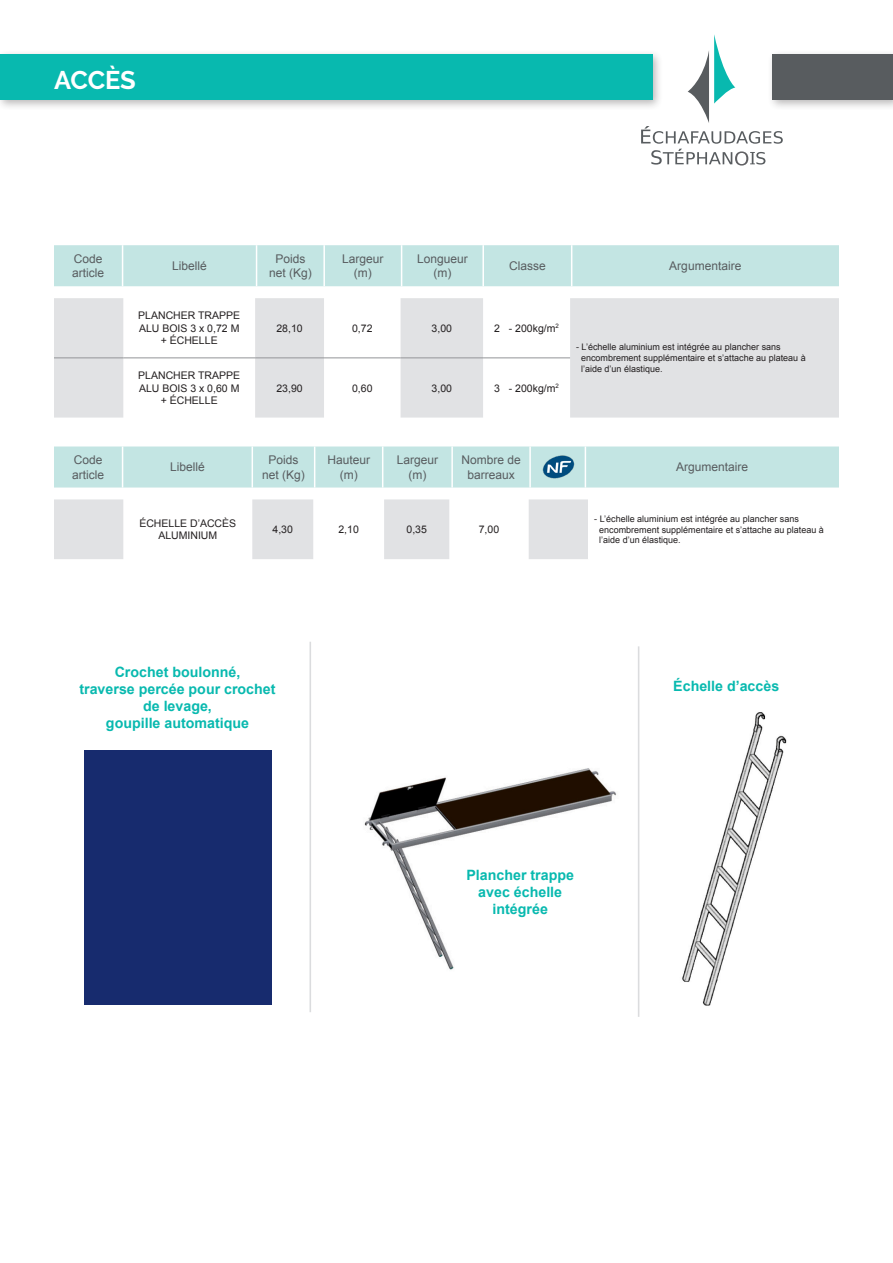
<style>
.page{position:relative;width:893px;height:1263px;background:#fff}
.page>*{position:absolute;margin:0;border:0;box-sizing:border-box;transform-origin:0 0}
.t1{font:700 25.5px "Raleway";letter-spacing:-.01em;color:#fff}
.t2{font:700 14.25px/17.1px "Arial";color:#08b9af;text-align:center}
.t3{font:12px/14.4px "Arial";color:#585c5f}
.t4{font:10.5px/12.6px "Arial";color:#231f20;text-align:center}
.t5{font:9px/10.8px "Arial";color:#231f20}
</style>
<div class="page">
<div style="left:0;top:49px;width:663px;height:62px;background:#231f20;opacity:.32"></div>
<div style="left:0;top:55px;width:652px;height:45px;background:#08b9af"></div>
<div style="left:767px;top:49px;width:126px;height:62px;background:#231f20;opacity:.32"></div>
<div style="left:772px;top:55px;width:121px;height:45px;background:#585c5f"></div>
<svg style="left:641px;top:34px;width:142px;height:132px"></svg>
<svg style="left:54px;top:298px;width:785px;height:120px;fill:#e1e2e4"></svg>
<hr style="left:54px;top:357px;width:69px;height:1px;background:#939598">
<hr style="left:123px;top:357px;width:132px;height:1px;background:#939598">
<hr style="left:255px;top:357px;width:69px;height:1px;background:#939598">
<hr style="left:324px;top:357px;width:77px;height:1px;background:#939598">
<hr style="left:401px;top:357px;width:82px;height:1px;background:#939598">
<hr style="left:483px;top:357px;width:87px;height:1px;background:#939598">
<svg style="left:54px;top:499px;width:534px;height:60px"></svg>
<div style="left:54px;top:245px;width:785px;height:41px;background:#c3e5e3"></div>
<hr style="left:122px;top:245px;width:1px;height:41px;background:#fff">
<hr style="left:256px;top:245px;width:1px;height:41px;background:#fff">
<hr style="left:323px;top:245px;width:2px;height:41px;background:#fff">
<hr style="left:401px;top:245px;width:1px;height:41px;background:#fff">
<hr style="left:482px;top:245px;width:2px;height:41px;background:#fff">
<hr style="left:571px;top:245px;width:1px;height:41px;background:#fff">
<div style="left:54px;top:446px;width:785px;height:41px;background:#c3e5e3"></div>
<hr style="left:122px;top:446px;width:1px;height:41px;background:#fff">
<hr style="left:252px;top:446px;width:1px;height:41px;background:#fff">
<hr style="left:314px;top:446px;width:1px;height:41px;background:#fff">
<hr style="left:382px;top:446px;width:1px;height:41px;background:#fff">
<hr style="left:451px;top:446px;width:2px;height:41px;background:#fff">
<hr style="left:529px;top:446px;width:2px;height:41px;background:#fff">
<hr style="left:585px;top:446px;width:1px;height:41px;background:#fff">
<img style="left:364px;top:768px;width:253px;height:202px">
<hr style="left:309px;top:642px;width:2px;height:370px;background:#dbdcde">
<hr style="left:638px;top:646px;width:1px;height:371px;background:#dbdcde">
<img style="left:541px;top:454px;width:34px;height:26px">
<img style="left:682px;top:712px;width:105px;height:294px">
<div style="left:84px;top:750px;width:187px;height:255px;background:#172b6e"></div>
<p class="t1" style="left:54px;top:65px;width:83px">ACCÈS</p>
<p class="t3" style="left:72px;top:252px;width:34px">Code article</p>
<p class="t3" style="left:172px;top:259px;width:36px">Libellé</p>
<p class="t4" style="left:138px;top:309px;width:103px">PLANCHER TRAPPE<br>ALU BOIS 3 x 0,72 M + ÉCHELLE</p>
<p class="t4" style="left:138px;top:369px;width:103px">PLANCHER TRAPPE<br>ALU BOIS 3 x 0,60 M + ÉCHELLE</p>
<p class="t3" style="left:72px;top:453px;width:34px">Code article</p>
<p class="t3" style="left:170px;top:460px;width:36px">Libellé</p>
<p class="t3" style="left:275px;top:252px;width:32px">Poids</p>
<p class="t3" style="left:269px;top:266px;width:44px">net (Kg)</p>
<p class="t3" style="left:342px;top:252px;width:43px">Largeur</p>
<p class="t3" style="left:354px;top:266px;width:19px">(m)</p>
<p class="t3" style="left:417px;top:252px;width:52px">Longueur</p>
<p class="t3" style="left:433px;top:266px;width:19px">(m)</p>
<p class="t3" style="left:509px;top:259px;width:38px">Classe</p>
<p class="t3" style="left:669px;top:259px;width:74px">Argumentaire</p>
<p class="t4" style="left:276px;top:322px;width:28px">28,10</p>
<p class="t4" style="left:352px;top:322px;width:22px">0,72</p>
<p class="t4" style="left:432px;top:322px;width:22px">3,00</p>
<p class="t4" style="left:494px;top:322px;width:66px">2 - 200kg/m<sup>2</sup></p>
<p class="t4" style="left:276px;top:382px;width:28px">23,90</p>
<p class="t4" style="left:352px;top:382px;width:22px">0,60</p>
<p class="t4" style="left:432px;top:382px;width:22px">3,00</p>
<p class="t4" style="left:494px;top:382px;width:66px">3 - 200kg/m<sup>2</sup></p>
<p class="t5" style="left:581px;top:342px;width:226px;text-indent:-5px">- L’échelle aluminium est intégrée au plancher sans encombrement supplémentaire et s’attache au plateau à l’aide d’un élastique.</p>
<p class="t3" style="left:268px;top:453px;width:32px">Poids</p>
<p class="t3" style="left:262px;top:467px;width:44px">net (Kg)</p>
<p class="t3" style="left:327px;top:453px;width:44px">Hauteur</p>
<p class="t3" style="left:340px;top:467px;width:19px">(m)</p>
<p class="t3" style="left:397px;top:453px;width:43px">Largeur</p>
<p class="t3" style="left:408px;top:467px;width:19px">(m)</p>
<p class="t3" style="left:461px;top:453px;width:61px;text-align:center">Nombre de barreaux</p>
<p class="t3" style="left:676px;top:460px;width:74px">Argumentaire</p>
<p class="t4" style="left:139px;top:517px;width:98px">ÉCHELLE D’ACCÈS<br>ALUMINIUM</p>
<p class="t4" style="left:273px;top:523px;width:22px">4,30</p>
<p class="t4" style="left:338px;top:523px;width:22px">2,10</p>
<p class="t4" style="left:406px;top:523px;width:22px">0,35</p>
<p class="t4" style="left:479px;top:523px;width:22px">7,00</p>
<p class="t5" style="left:599px;top:513px;width:226px;text-indent:-5px">- L’échelle aluminium est intégrée au plancher sans encombrement supplémentaire et s’attache au plateau à l’aide d’un élastique.</p>
<p class="t2" style="left:115px;top:664px;width:127px">Crochet boulonné,</p>
<p class="t2" style="left:79px;top:681px;width:198px">traverse percée pour crochet de levage,</p>
<p class="t2" style="left:106px;top:715px;width:145px">goupille automatique</p>
<p class="t2" style="left:466px;top:867px;width:109px">Plancher trappe avec échelle intégrée</p>
<p class="t2" style="left:673px;top:678px;width:107px">Échelle d’accès</p>
</div>
